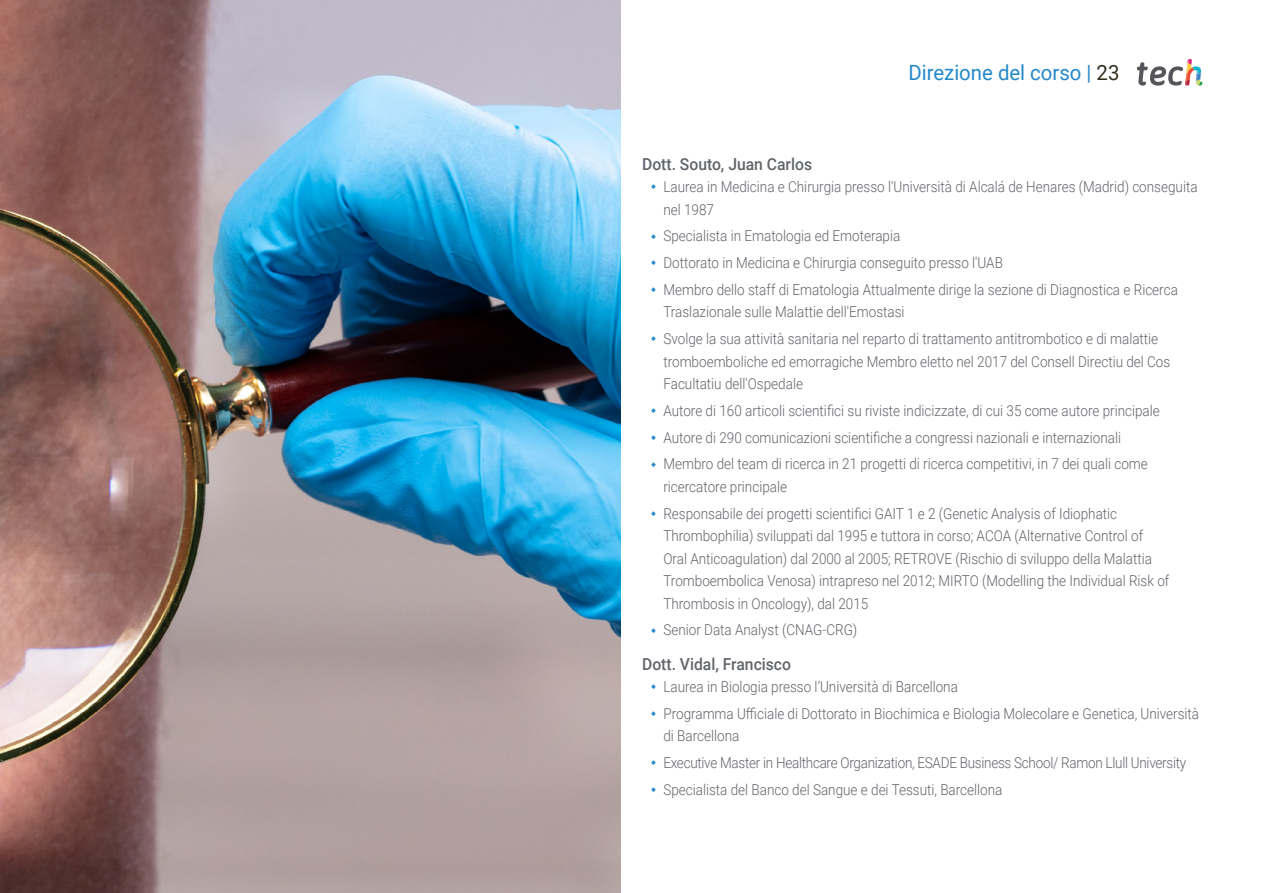
<style>
.page{position:relative;width:1263px;height:893px;background:#fff}
.page>*{position:absolute;margin:0;border:0;box-sizing:border-box;transform-origin:0 0}
.t1{font:21px "Roboto";color:#2488c9}
.t2{font:500 16.5px "Roboto";color:#61646a;scale:.95 1}
.t3{font:300 15px/26.7px "Roboto";color:#61646a;scale:.9 1}
.t4{font:300 15px/26.7px "Roboto";letter-spacing:-.02em;color:#61646a;scale:.9 1}
.s1{color:#312e20}
</style>
<div class="page">
<svg style="left:1137px;top:59px;width:65px;height:27px"></svg>
<img style="left:0;top:0;width:621px;height:893px">
<h1 class="t1" style="left:908px;top:57px;width:213px">Direzione del corso | <span class="s1">23</span></h1>
<p class="t2" style="left:642px;top:152px;width:180px">Dott. Souto, Juan Carlos</p>
<p class="t3" style="left:663px;top:175px;width:595px;line-height:22.5px">Laurea in Medicina e Chirurgia presso l'Università di Alcalá de Henares (Madrid) conseguita nel 1987</p>
<p class="t3" style="left:663px;top:222px;width:573px">Specialista in Ematologia ed Emoterapia<br>Dottorato in Medicina e Chirurgia conseguito presso l'UAB<br>Membro dello staff di Ematologia Attualmente dirige la sezione di Diagnostica e Ricerca</p>
<p class="t3" style="left:663px;top:298px;width:551px">Traslazionale sulle Malattie dell'Emostasi<br>Svolge la sua attività sanitaria nel reparto di trattamento antitrombotico e di malattie</p>
<p class="t3" style="left:663px;top:349px;width:565px;line-height:22.5px">tromboemboliche ed emorragiche Membro eletto nel 2017 del Consell Directiu del Cos<br>Facultatiu dell'Ospedale</p>
<p class="t3" style="left:663px;top:397px;width:553px">Autore di 160 articoli scientifici su riviste indicizzate, di cui 35 come autore principale<br>Autore di 290 comunicazioni scientifiche a congressi nazionali e internazionali<br>Membro del team di ricerca in 21 progetti di ricerca competitivi, in 7 dei quali come</p>
<p class="t3" style="left:663px;top:473px;width:506px">ricercatore principale<br>Responsabile dei progetti scientifici GAIT 1 e 2 (Genetic Analysis of Idiophatic</p>
<p class="t3" style="left:663px;top:524px;width:564px;line-height:22.5px">Thrombophilia) sviluppati dal 1995 e tuttora in corso; ACOA (Alternative Control of Oral Anticoagulation) dal 2000 al 2005; RETROVE (Rischio di sviluppo della Malattia Tromboembolica Venosa) intrapreso nel 2012; MIRTO (Modelling the Individual Risk of Thrombosis in Oncology), dal 2015</p>
<p class="t3" style="left:663px;top:616px;width:217px">Senior Data Analyst (CNAG-CRG)</p>
<p class="t2" style="left:642px;top:652px;width:158px">Dott. Vidal, Francisco</p>
<p class="t3" style="left:663px;top:673px;width:597px">Laurea in Biologia presso l’Università di Barcellona<br>Programma Ufficiale di Dottorato in Biochimica e Biologia Molecolare e Genetica, Università</p>
<p class="t4" style="left:663px;top:722px;width:582px">di Barcellona<br>Executive Master in Healthcare Organization, ESADE Business School/ Ramon Llull University<br>Specialista del Banco del Sangue e dei Tessuti, Barcellona</p>
</div>
